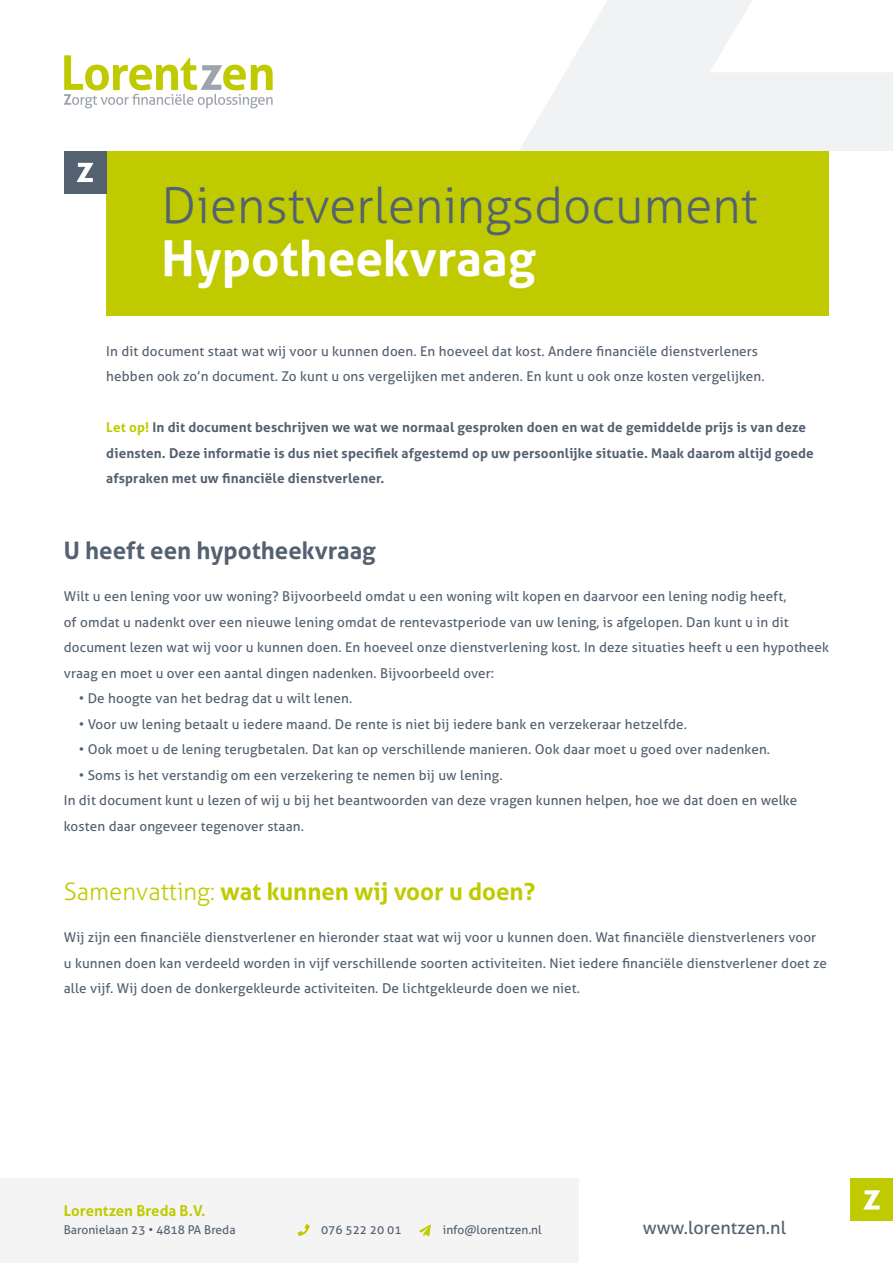
<style>
.page{position:relative;width:893px;height:1263px;background:#fff}
.page>*{position:absolute;margin:0;border:0;box-sizing:border-box;transform-origin:0 0}
.t1{font:300 49.5px "Aller";color:#546170}
.t2{font:700 49.5px "Aller";color:#fff}
.t3{font:700 24px "Aller";color:#bfcb00}
.t4{font:700 24px "Aller";color:#546170}
.t5{font:18px "Aller";color:#546170}
.t6{font:700 15px "Aller";color:#bfcb00}
.t7{font:13.5px/25.5px "Aller";letter-spacing:.01em;color:#546170}
.t8{font:700 13.5px/25.5px "Aller";letter-spacing:.01em;color:#546170}
.t9{font:12px "Aller";color:#546170}
.s1{color:#bfcb00}
.s2{font-weight:300}
</style>
<div class="page">
<svg style="left:64px;top:55px;width:209px;height:53px"></svg>
<svg style="left:519px;top:0;width:374px;height:151px;fill:#f1f2f3"></svg>
<div style="left:106px;top:151px;width:723px;height:165px;background:#bfcb00"></div>
<div style="left:64px;top:151px;width:42px;height:43px;background:#546170"></div>
<svg style="left:77px;top:163px;width:16px;height:19px"></svg>
<div style="left:850px;top:1179px;width:43px;height:42px;background:#bfcb00"></div>
<svg style="left:863px;top:1190px;width:17px;height:19px"></svg>
<div style="left:0;top:1179px;width:578px;height:84px;background:#f4f4f5"></div>
<svg style="left:298px;top:1224px;width:12px;height:12px"></svg>
<svg style="left:419px;top:1224px;width:12px;height:12px"></svg>
<h1 class="t1" style="left:162px;top:176px;width:597px">Dienstverleningsdocument</h1>
<h1 class="t2" style="left:162px;top:228px;width:376px">Hypotheekvraag</h1>
<p class="t7" style="left:106px;top:338px;width:660px">In dit document staat wat wij voor u kunnen doen. En hoeveel dat kost. Andere financiële dienstverleners hebben ook zo’n document. Zo kunt u ons vergelijken met anderen. En kunt u ook onze kosten vergelijken.</p>
<p class="t8" style="left:106px;top:415px;width:709px"><span class="s1">Let op!</span> In dit document beschrijven we wat we normaal gesproken doen en wat de gemiddelde prijs is van deze diensten. Deze informatie is dus niet specifiek afgestemd op uw persoonlijke situatie. Maak daarom altijd goede afspraken met uw financiële dienstverlener.</p>
<h2 class="t4" style="left:64px;top:536px;width:314px">U heeft een hypotheekvraag</h2>
<p class="t7" style="left:64px;top:583px;width:767px">Wilt u een lening voor uw woning? Bijvoorbeeld omdat u een woning wilt kopen en daarvoor een lening nodig heeft,<br>of omdat u nadenkt over een nieuwe lening omdat de rentevastperiode van uw lening, is afgelopen. Dan kunt u in dit document lezen wat wij voor u kunnen doen. En hoeveel onze dienstverlening kost. In deze situaties heeft u een hypotheek vraag en moet u over een aantal dingen nadenken. Bijvoorbeeld over:</p>
<p class="t7" style="left:79px;top:685px;width:275px">• De hoogte van het bedrag dat u wilt lenen.</p>
<p class="t7" style="left:79px;top:711px;width:610px">• Voor uw lening betaalt u iedere maand. De rente is niet bij iedere bank en verzekeraar hetzelfde.</p>
<p class="t7" style="left:79px;top:736px;width:693px">• Ook moet u de lening terugbetalen. Dat kan op verschillende manieren. Ook daar moet u goed over nadenken.</p>
<p class="t7" style="left:64px;top:762px;width:735px;text-indent:15px">• Soms is het verstandig om een verzekering te nemen bij uw lening.<br>In dit document kunt u lezen of wij u bij het beantwoorden van deze vragen kunnen helpen, hoe we dat doen en welke kosten daar ongeveer tegenover staan.</p>
<h2 class="t3" style="left:64px;top:877px;width:473px"><span class="s2">Samenvatting:</span> wat kunnen wij voor u doen?</h2>
<p class="t7" style="left:64px;top:924px;width:765px">Wij zijn een financiële dienstverlener en hieronder staat wat wij voor u kunnen doen. Wat financiële dienstverleners voor u kunnen doen kan verdeeld worden in vijf verschillende soorten activiteiten. Niet iedere financiële dienstverlener doet ze alle vijf. Wij doen de donkergekleurde activiteiten. De lichtgekleurde doen we niet.</p>
<p class="t6" style="left:64px;top:1201px;width:143px">Lorentzen Breda B.V.</p>
<p class="t9" style="left:64px;top:1222px;width:173px">Baronielaan 23 • 4818 PA Breda</p>
<p class="t9" style="left:321px;top:1222px;width:82px">076 522 20 01</p>
<p class="t9" style="left:443px;top:1222px;width:100px">info@lorentzen.nl</p>
<h3 class="t5" style="left:643px;top:1217px;width:145px">www.lorentzen.nl</h3>
</div>
